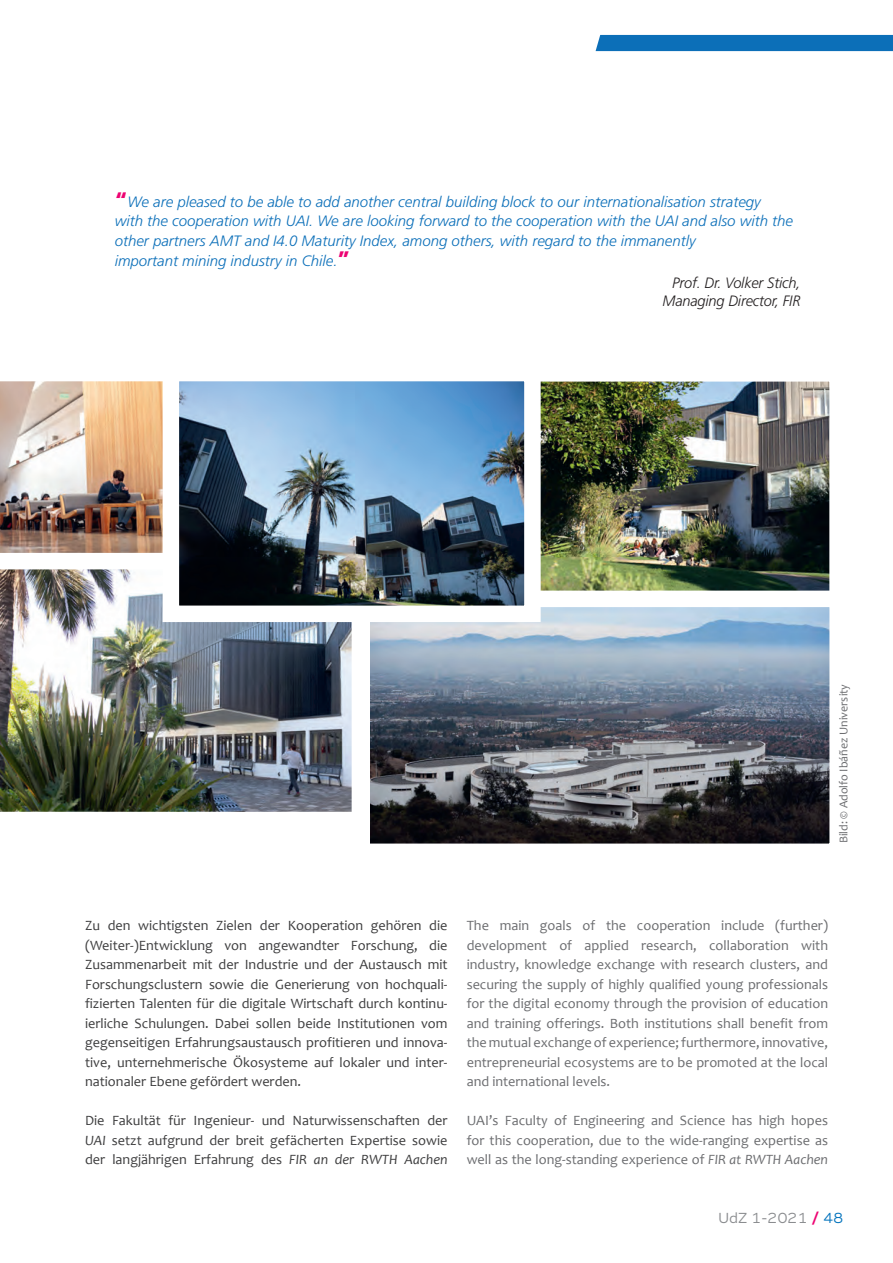
<style>
.page{position:relative;width:893px;height:1263px;background:#fff}
.page>*{position:absolute;margin:0;border:0;box-sizing:border-box;transform-origin:0 0}
.t1{font:italic 300 15px/19.6px "Frutiger";color:#0b6fb9}
.t2{font:italic 300 15px/18px "Frutiger";letter-spacing:-.01em;color:#231f20;text-align:right}
.t3{font:15px "Vito";letter-spacing:.02em;color:#8a8c8f}
.t4{font:14.25px/19.5px "Candara";color:#3e3e3f;text-align:justify}
.t5{font:14.25px/19.5px "Candara";color:#6c6d70;text-align:justify}
.t6{font:12px "Candara";color:#6c6d70}
.s1{font-weight:900;font-style:normal;font-size:21px;color:#ed0372}
.s2{font-style:italic}
.s3{font-weight:700;color:#ed0372}
.s4{color:#0072bc}
</style>
<div class="page">
<div style="left:596px;top:35px;width:297px;height:16px;background:#0c6fb8"></div>
<img style="left:0;top:381px;width:163px;height:172px">
<img style="left:541px;top:382px;width:288px;height:209px">
<img style="left:0;top:569px;width:352px;height:243px">
<img style="left:370px;top:608px;width:459px;height:235px">
<img style="left:180px;top:382px;width:344px;height:223px">
<p class="t1" style="left:115px;top:192px;width:680px"><span class="s1">“</span>We are pleased to be able to add another central building block to our internationalisation strategy<br>with the cooperation with UAI. We are looking forward to the cooperation with the UAI and also with the other partners AMT and I4.0 Maturity Index, among others, with regard to the immanently<br>important mining industry in Chile.<span class="s1">”</span></p>
<p class="t2" style="left:662px;top:274px;width:139px">Prof. Dr. Volker Stich,<br>Managing Director, FIR</p>
<p class="t6" style="left:836px;top:843px;width:161px;rotate:-90deg">Bild: © Adolfo Ibáñez University</p>
<p class="t4" style="left:85px;top:916px;width:364px">Zu den wichtigsten Zielen der Kooperation gehören die (Weiter-)Entwicklung von angewandter Forschung, die Zusammenarbeit mit der Industrie und der Austausch mit Forschungsclustern sowie die Generierung von hochquali&shy;fizierten Talenten für die digitale Wirtschaft durch kontinu&shy;ierliche Schulungen. Dabei sollen beide Institutionen vom gegenseitigen Erfahrungsaustausch profitieren und innova&shy;tive, unternehmerische Ökosysteme auf lokaler und inter&shy;nationaler Ebene gefördert werden.</p>
<p class="t4" style="left:85px;top:1111px;width:364px">Die Fakultät für Ingenieur- und Naturwissenschaften der <span class="s2">UAI</span> setzt aufgrund der breit gefächerten Expertise sowie der langjährigen Erfahrung des <span class="s2">FIR an der RWTH Aachen</span></p>
<p class="t5" style="left:467px;top:916px;width:363px">The main goals of the cooperation include (further) development of applied research, collaboration with industry, knowledge exchange with research clusters, and securing the supply of highly qualified young professionals for the digital economy through the provision of education and training offerings. Both institutions shall benefit from the mutual exchange of experience; furthermore, innovative, entrepreneurial ecosystems are to be promoted at the local and international levels.</p>
<p class="t5" style="left:467px;top:1111px;width:363px">UAI’s Faculty of Engineering and Science has high hopes for this cooperation, due to the wide-ranging expertise as well as the long-standing experience of <span class="s2">FIR at RWTH Aachen</span></p>
<p class="t3" style="left:718px;top:1209px;width:126px">UdZ 1-2021 <span class="s3">/</span> <span class="s4">48</span></p>
</div>
